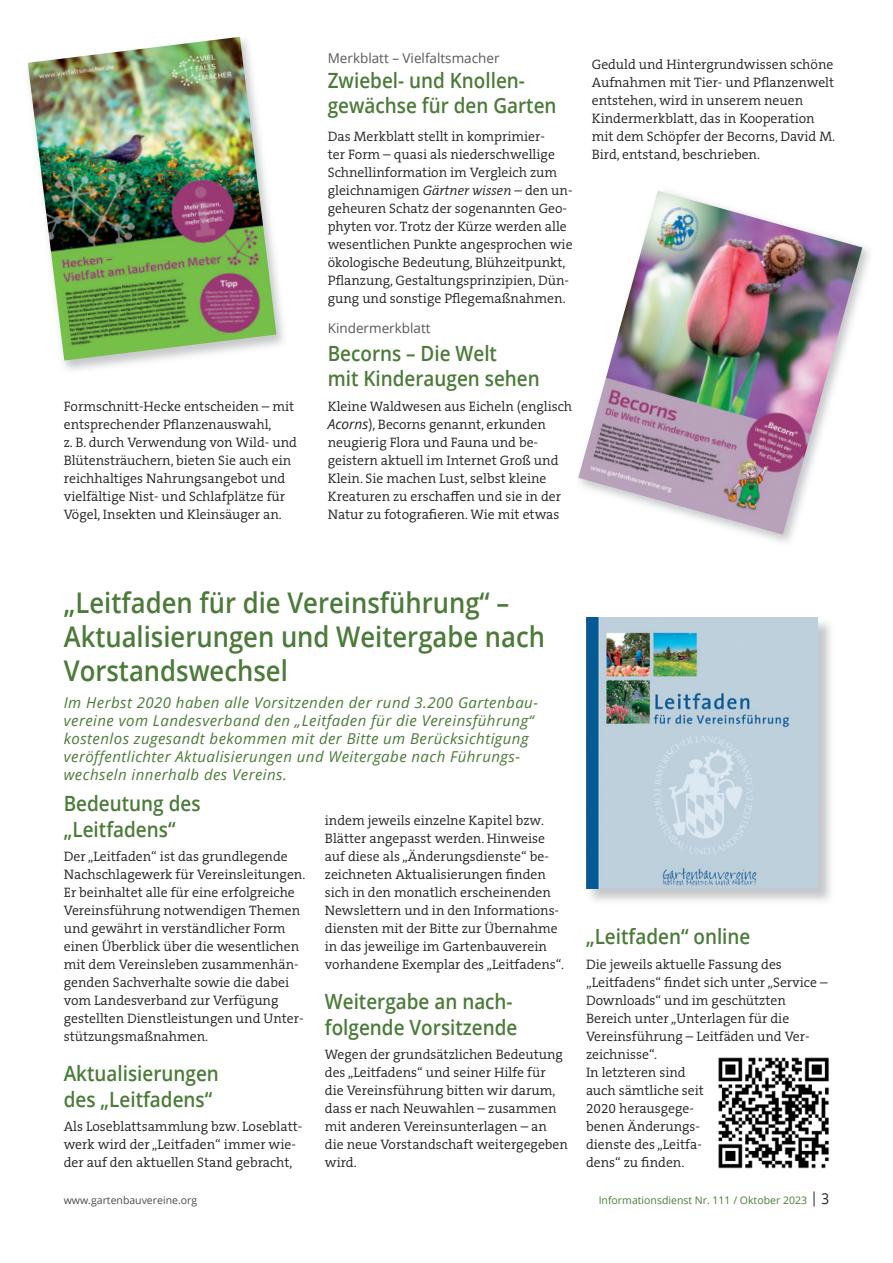
<style>
.page{position:relative;width:893px;height:1263px;background:#fff}
.page>*{position:absolute;margin:0;border:0;box-sizing:border-box;transform-origin:0 0}
.t1{font:600 28.5px/34.2px "Open Sans";color:#4b7b38;scale:.9 1}
.t2{font:600 21px/25.2px "Open Sans";color:#4b7b38;scale:.9 1}
.t3{font:italic 15px/18px "Open Sans";letter-spacing:.03em;color:#4b7b38}
.t4{font:300 13.65px/18px "The Serif B W4";color:#231f20}
.t5{font:13.5px "Open Sans";color:#57585a}
.t6{font:10.5px "Open Sans";color:#4b7b38}
.t7{font:10.5px "Open Sans";color:#4b4c4d}
.s1{font-style:italic}
.s2{font-family:"Open Sans";font-weight:400;font-style:italic}
.s3{font-size:15px;color:#231f20}
</style>
<div class="page">
<img style="left:63px;top:274px;width:221px;height:96px">
<img style="left:28px;top:37px;width:248px;height:323px">
<img style="left:578px;top:191px;width:284px;height:343px">
<img style="left:718px;top:1057px;width:111px;height:112px">
<img style="left:586px;top:617px;width:232px;height:272px">
<p class="t4" style="left:64px;top:397px;width:235px">Formschnitt-Hecke entscheiden – mit entsprechender Pflanzenauswahl,<br>z. B. durch Verwendung von Wild- und Blütensträuchern, bieten Sie auch ein reichhaltiges Nahrungsangebot und vielfältige Nist- und Schlafplätze für Vögel, Insekten und Kleinsäuger an.</p>
<p class="t5" style="left:328px;top:49px;width:173px">Merkblatt – Vielfaltsmacher</p>
<h2 class="t2" style="left:328px;top:67px;width:256px">Zwiebel- und Knollen&shy;gewächse für den Garten</h2>
<p class="t4" style="left:328px;top:127px;width:246px">Das Merkblatt stellt in komprimier-<br>ter Form – quasi als niederschwellige Schnellinformation im Vergleich zum gleichnamigen <span class="s1">Gärtner wissen</span> – den un&shy;geheuren Schatz der sogenannten Geo&shy;phyten vor. Trotz der Kürze werden alle wesentlichen Punkte angesprochen wie ökologische Bedeutung, Blühzeitpunkt, Pflanzung, Gestaltungsprinzipien, Dün&shy;gung und sonstige Pflegemaßnahmen.</p>
<p class="t5" style="left:328px;top:318px;width:104px">Kindermerkblatt</p>
<h2 class="t2" style="left:328px;top:340px;width:237px">Becorns – Die Welt<br>mit Kinderaugen sehen</h2>
<p class="t4" style="left:328px;top:397px;width:246px">Kleine Waldwesen aus Eicheln (englisch <span class="s2">Acorns</span>), Becorns genannt, erkunden neugierig Flora und Fauna und be&shy;geistern aktuell im Internet Groß und Klein. Sie machen Lust, selbst kleine Kreaturen zu erschaffen und sie in der Natur zu fotografieren. Wie mit etwas</p>
<p class="t4" style="left:592px;top:55px;width:245px">Geduld und Hintergrundwissen schöne Aufnahmen mit Tier- und Pflanzenwelt entstehen, wird in unserem neuen Kindermerkblatt, das in Kooperation mit dem Schöpfer der Becorns, David M.<br>Bird, entstand, beschrieben.</p>
<h1 class="t1" style="left:64px;top:585px;width:536px">„Leitfaden für die Vereinsführung“ –<br>Aktualisierungen und Weitergabe nach<br>Vorstandswechsel</h1>
<p class="t3" style="left:64px;top:693px;width:476px">Im Herbst 2020 haben alle Vorsitzenden der rund 3.200 Gartenbau&shy;vereine vom Landesverband den „Leitfaden für die Vereinsführung“ kostenlos zugesandt bekommen mit der Bitte um Berücksichtigung veröffentlichter Aktualisierungen und Weitergabe nach Führungs&shy;wechseln innerhalb des Vereins.</p>
<h2 class="t2" style="left:64px;top:791px;width:153px">Bedeutung des „Leitfadens“</h2>
<p class="t4" style="left:64px;top:847px;width:243px">Der „Leitfaden“ ist das grundlegende Nachschlagewerk für Vereinsleitungen.<br>Er beinhaltet alle für eine erfolgreiche Vereinsführung notwendigen Themen und gewährt in verständlicher Form einen Überblick über die wesentlichen mit dem Vereinsleben zusammenhän&shy;genden Sachverhalte sowie die dabei vom Landesverband zur Verfügung gestellten Dienstleistungen und Unter&shy;stützungsmaßnahmen.</p>
<h2 class="t2" style="left:64px;top:1061px;width:174px">Aktualisierungen des „Leitfadens“</h2>
<p class="t4" style="left:64px;top:1117px;width:240px">Als Loseblattsammlung bzw. Loseblatt&shy;werk wird der „Leitfaden“ immer wie&shy;der auf den aktuellen Stand gebracht,</p>
<p class="t4" style="left:325px;top:811px;width:241px">indem jeweils einzelne Kapitel bzw.<br>Blätter angepasst werden. Hinweise auf diese als „Änderungsdienste“ be&shy;zeichneten Aktualisierungen finden sich in den monatlich erscheinenden Newslettern und in den Informations&shy;diensten mit der Bitte zur Übernahme in das jeweilige im Gartenbauverein vorhandene Exemplar des „Leitfadens“.</p>
<h2 class="t2" style="left:325px;top:989px;width:215px">Weitergabe an nach&shy;folgende Vorsitzende</h2>
<p class="t4" style="left:325px;top:1045px;width:245px">Wegen der grundsätzlichen Bedeutung des „Leitfadens“ und seiner Hilfe für<br>die Vereinsführung bitten wir darum, dass er nach Neuwahlen – zusammen mit anderen Vereinsunterlagen – an die neue Vorstandschaft weitergegeben wird.</p>
<h2 class="t2" style="left:586px;top:923px;width:184px">„Leitfaden“ online</h2>
<p class="t4" style="left:586px;top:955px;width:243px">Die jeweils aktuelle Fassung des „Leitfadens“ findet sich unter „Service –<br>Downloads“ und im geschützten<br>Bereich unter „Unterlagen für die<br>Vereinsführung – Leitfäden und Ver&shy;zeichnisse“.<br>In letzteren sind<br>auch sämtliche seit<br>2020 herausgege-<br>benen Änderungs-<br>dienste des „Leitfa-<br>dens“ zu finden.</p>
<p class="t7" style="left:64px;top:1193px;width:135px">www.gartenbauvereine.org</p>
<p class="t6" style="left:599px;top:1193px;width:232px">Informationsdienst Nr. 111 / Oktober 2023 <span class="s3">| 3</span></p>
</div>
